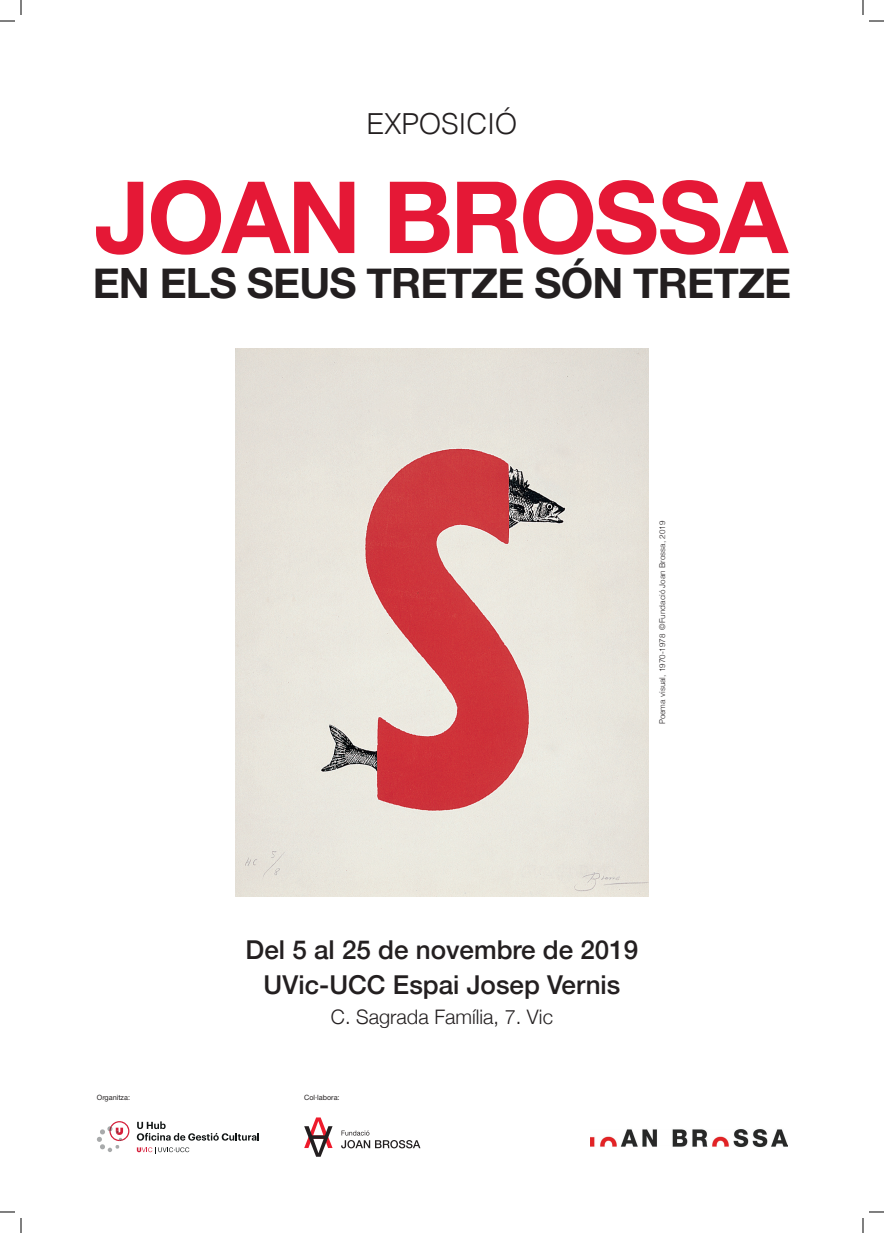
<style>
.page{position:relative;width:884px;height:1233px;background:#fff}
.page>*{position:absolute;margin:0;border:0;box-sizing:border-box;transform-origin:0 0}
.t1{font:700 99.8px "Helvetica Neue";letter-spacing:-.03em;color:#e51836}
.t2{font:700 41.7px "Helvetica Neue";letter-spacing:-.02em;color:#231f20}
.t3{font:300 29px "Helvetica";letter-spacing:-.01em;color:#231f20}
.t4{font:500 26px/35px "Helvetica Neue";color:#231f20;text-align:center}
.t5{font:300 20px "Helvetica Neue";color:#231f20}
.t6{font:300 8px "Helvetica";color:#231f20}
.t7{font:7.3px "Helvetica Neue";color:#231f20}
</style>
<div class="page">
<svg style="left:137px;top:1121px;width:122px;height:19px"></svg>
<svg style="left:137px;top:1147px;width:52px;height:6px"></svg>
<svg style="left:97px;top:1121px;width:32px;height:31px"></svg>
<img style="left:591px;top:1129px;width:196px;height:19px">
<svg style="left:304px;top:1117px;width:29px;height:39px"></svg>
<svg style="left:341px;top:1130px;width:79px;height:18px"></svg>
<img style="left:235px;top:349px;width:414px;height:547px">
<svg style="left:0;top:1211px;width:15px;height:1px"></svg>
<svg style="left:869px;top:1211px;width:15px;height:1px"></svg>
<svg style="left:0;top:0;width:22px;height:22px"></svg>
<svg style="left:20px;top:1218px;width:2px;height:15px"></svg>
<svg style="left:862px;top:0;width:22px;height:22px"></svg>
<svg style="left:862px;top:1218px;width:2px;height:15px"></svg>
<p class="t3" style="left:367px;top:99px;width:152px">EXPOSICIÓ</p>
<h1 class="t1" style="left:95px;top:139px;width:695px">JOAN BROSSA</h1>
<h2 class="t2" style="left:93px;top:250px;width:700px">EN ELS SEUS TRETZE SÓN TRETZE</h2>
<p class="t6" style="left:656px;top:724px;width:205px;rotate:-90deg">Poema visual, 1970-1978 ©Fundació Joan Brossa, 2019</p>
<p class="t4" style="left:246px;top:930px;width:394px">Del 5 al 25 de novembre de 2019<br>UVic-UCC Espai Josep Vernis</p>
<p class="t5" style="left:331px;top:1001px;width:224px">C. Sagrada Família, 7. Vic</p>
<p class="t7" style="left:97px;top:1093px;width:35px">Organitza:</p>
<p class="t7" style="left:304px;top:1093px;width:37px">Col·labora:</p>
</div>
